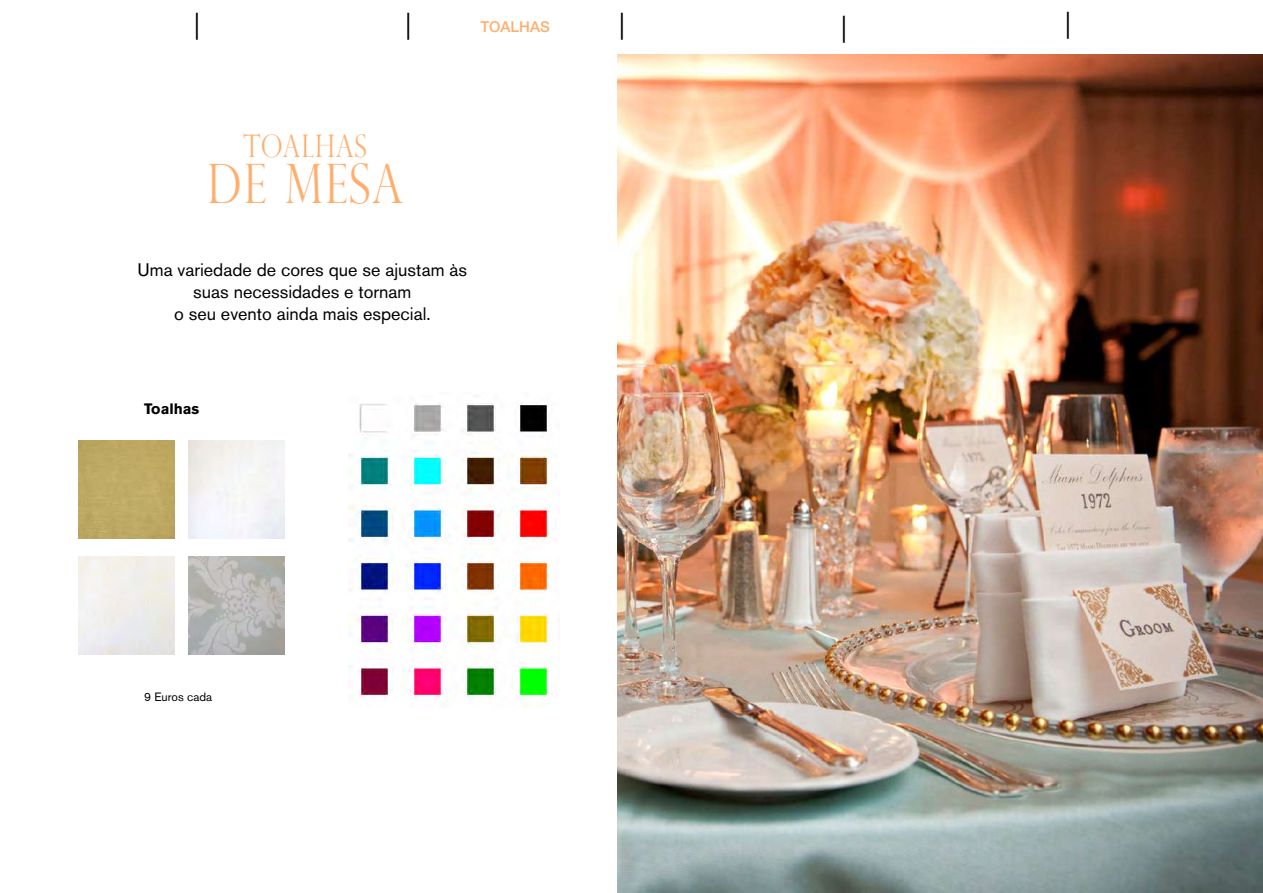
<style>
.page{position:relative;width:1263px;height:893px;background:#fff}
.page>*{position:absolute;margin:0;border:0;box-sizing:border-box;transform-origin:0 0}
.t1{font:300 54.45px "Perpetua Titling";letter-spacing:.04em;color:#ffae6d;scale:.82 1}
.t2{font:300 31.05px "Perpetua Titling";letter-spacing:.04em;color:#ffae6d;scale:.82 1}
.t3{font:27px "Minion Pro";color:#000}
.t4{font:18px/21.6px "Akzidenz Grotesk BE";color:#000;text-align:center}
.t5{font:500 15px "Helvetica Neue";color:#ffae6d}
.t6{font:700 15px "Akzidenz Grotesk BE";color:#000}
.t7{font:12px "Akzidenz Grotesk BE";color:#000}
</style>
<div class="page">
<div style="left:79px;top:441px;width:96px;height:98px;background:#bea963"></div>
<img style="left:189px;top:556px;width:96px;height:99px">
<img style="left:618px;top:54px;width:645px;height:839px">
<img style="left:349px;top:396px;width:208px;height:312px">
<h3 class="t3" style="left:194px;top:7px;width:9px">|</h3>
<h3 class="t3" style="left:405px;top:7px;width:9px">|</h3>
<p class="t5" style="left:480px;top:18px;width:71px">TOALHAS</p>
<h3 class="t3" style="left:618px;top:7px;width:9px">|</h3>
<h3 class="t3" style="left:840px;top:9px;width:9px">|</h3>
<h3 class="t3" style="left:1064px;top:6px;width:9px">|</h3>
<h2 class="t2" style="left:244px;top:127px;width:152px">TOALHAS</h2>
<h1 class="t1" style="left:207px;top:151px;width:240px">DE MESA</h1>
<p class="t4" style="left:137px;top:259px;width:331px">Uma variedade de cores que se ajustam às suas necessidades e tornam<br>o seu evento ainda mais especial.</p>
<p class="t6" style="left:144px;top:400px;width:57px">Toalhas</p>
<p class="t7" style="left:144px;top:689px;width:70px">9 Euros cada</p>
</div>
